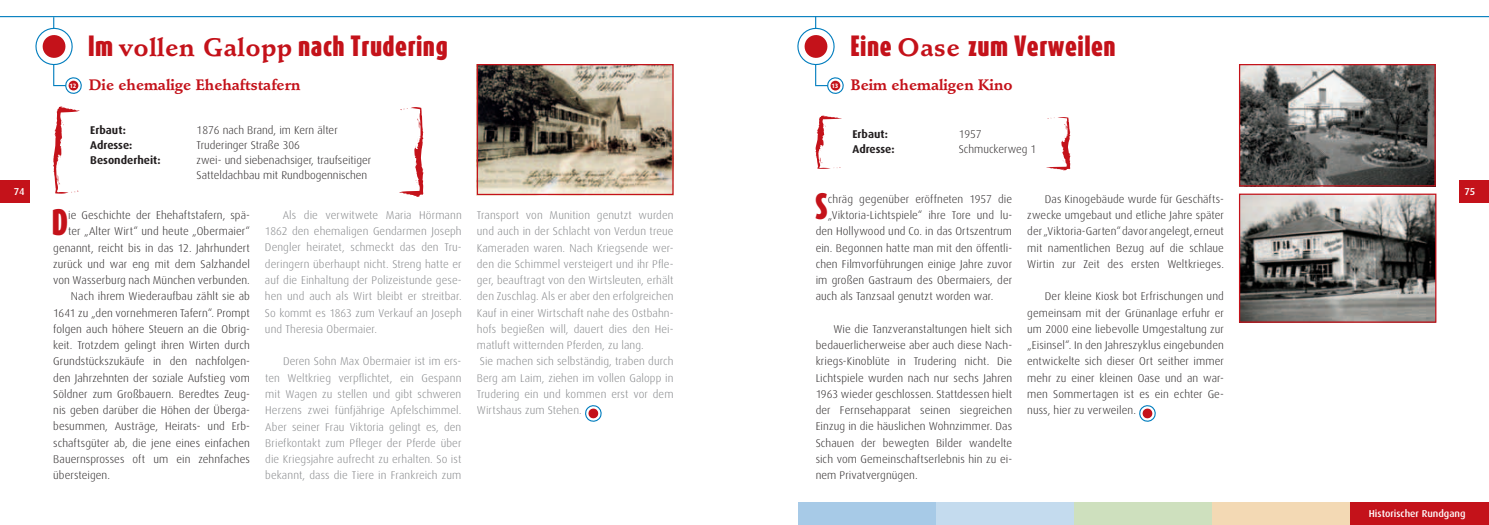
<style>
.page{position:relative;width:1489px;height:525px;background:#fff}
.page>*{position:absolute;margin:0;border:0;box-sizing:border-box;transform-origin:0 0}
.t1{font:900 30.62px "Dax Compact";color:#c4121a}
.t2{font:900 24.38px "Dax Compact";letter-spacing:.02em;color:#c4121a}
.t3{font:700 15px "Stempel Schneidler Std";color:#c4121a}
.t4{font:300 11.25px/16.2px "Dax";letter-spacing:.005em;color:#231f20;text-align:justify}
.t5{font:300 11.25px/16.2px "Dax";letter-spacing:.01em;color:#808285;text-align:justify}
.t6{font:700 11.25px "Dax";color:#231f20}
.t7{font:500 10px "Dax";color:#fff}
.t8{font:700 6.25px "Dax";color:#fff}
.s1{font-family:"Stempel Schneidler Std";font-weight:700;font-size:25px}
</style>
<div class="page">
<div style="left:1459px;top:180px;width:29px;height:23px;background:#c4121a"></div>
<div style="left:798px;top:502px;width:138px;height:22px;background:#a7cae7"></div>
<div style="left:936px;top:502px;width:138px;height:22px;background:#c4dbee"></div>
<div style="left:1074px;top:502px;width:138px;height:22px;background:#cee0be"></div>
<div style="left:1212px;top:502px;width:138px;height:22px;background:#f3d9b4"></div>
<div style="left:1350px;top:502px;width:138px;height:22px;background:#c4121a"></div>
<hr style="left:0;top:16px;width:1488px;height:1px;background:#007dbe">
<hr style="left:53px;top:17px;width:1px;height:68px;background:#007dbe">
<svg style="left:35px;top:24px;width:38px;height:43px"></svg>
<div style="left:0;top:180px;width:30px;height:23px;background:#c4121a"></div>
<hr style="left:815px;top:16px;width:1px;height:69px;background:#007dbe">
<svg style="left:815px;top:75px;width:29px;height:19px"></svg>
<div style="left:830px;top:81px;width:10px;height:9px;background:#c4121a;border-radius:50%"></div>
<img style="left:1240px;top:66px;width:193px;height:118px">
<div style="left:1238px;top:64px;width:197px;height:122px;border:1px solid #c4121a"></div>
<svg style="left:815px;top:116px;width:27px;height:53px"></svg>
<svg style="left:1046px;top:117px;width:24px;height:53px"></svg>
<img style="left:1240px;top:195px;width:194px;height:125px">
<div style="left:1238px;top:193px;width:198px;height:129px;border:1px solid #c4121a"></div>
<svg style="left:797px;top:24px;width:38px;height:43px"></svg>
<svg style="left:53px;top:75px;width:29px;height:19px"></svg>
<div style="left:69px;top:81px;width:9px;height:9px;background:#c4121a;border-radius:50%"></div>
<img style="left:479px;top:66px;width:192px;height:127px">
<div style="left:477px;top:64px;width:196px;height:131px;border:1px solid #c4121a"></div>
<svg style="left:53px;top:106px;width:27px;height:87px"></svg>
<svg style="left:399px;top:107px;width:24px;height:90px"></svg>
<svg style="left:585px;top:405px;width:17px;height:17px"></svg>
<svg style="left:1139px;top:405px;width:17px;height:17px"></svg>
<h2 class="t2" style="left:88px;top:30px;width:361px">Im <span class="s1">vollen Galopp</span> nach Trudering</h2>
<h2 class="t2" style="left:850px;top:30px;width:267px">Eine <span class="s1">Oase</span> zum Verweilen</h2>
<p class="t8" style="left:69px;top:82px;width:9px">12</p>
<h3 class="t3" style="left:89px;top:75px;width:213px">Die ehemalige Ehehaftstafern</h3>
<p class="t8" style="left:831px;top:82px;width:9px">13</p>
<h3 class="t3" style="left:851px;top:75px;width:163px">Beim ehemaligen Kino</h3>
<p class="t6" style="left:90px;top:124px;width:37px">Erbaut:</p>
<p class="t4" style="left:196px;top:122px;width:143px">1876 nach Brand, im Kern älter</p>
<p class="t6" style="left:90px;top:139px;width:44px">Adresse:</p>
<p class="t4" style="left:196px;top:137px;width:105px">Truderinger Straße 306</p>
<p class="t6" style="left:90px;top:154px;width:72px">Besonderheit:</p>
<p class="t4" style="left:196px;top:153px;width:176px;line-height:15px">zwei- und siebenachsiger, traufseitiger<br>Satteldachbau mit Rundbogennischen</p>
<p class="t6" style="left:852px;top:127px;width:37px">Erbaut:</p>
<p class="t4" style="left:958px;top:126px;width:24px">1957</p>
<p class="t6" style="left:852px;top:142px;width:44px">Adresse:</p>
<p class="t4" style="left:958px;top:141px;width:79px">Schmuckerweg 1</p>
<p class="t7" style="left:14px;top:186px;width:12px">74</p>
<p class="t7" style="left:1464px;top:186px;width:12px">75</p>
<h1 class="t1" style="left:815px;top:186px;width:14px">S</h1>
<p class="t4" style="left:827px;top:191px;width:186px">chräg gegenüber eröffneten 1957 die</p>
<p class="t4" style="left:1027px;top:191px;width:198px;text-indent:18px">Das Kinogebäude wurde für Geschäfts&shy;zwecke umgebaut und etliche Jahre später der „Viktoria-Garten“ davor angelegt, erneut mit namentlichen Bezug auf die schlaue Wirtin zur Zeit des ersten Weltkrieges.</p>
<p class="t4" style="left:1027px;top:288px;width:198px;text-indent:18px">Der kleine Kiosk bot Erfrischungen und gemeinsam mit der Grünanlage erfuhr er um 2000 eine liebevolle Umgestaltung zur „Eisinsel“. In den Jahreszyklus eingebunden entwickelte sich dieser Ort seither immer mehr zu einer kleinen Oase und an war&shy;men Sommertagen ist es ein echter Ge&shy;nuss, hier zu verweilen.</p>
<h1 class="t1" style="left:52px;top:202px;width:18px">D</h1>
<p class="t4" style="left:68px;top:207px;width:183px">ie Geschichte der Ehehaftstafern, spä-</p>
<p class="t5" style="left:265px;top:207px;width:198px;text-indent:18px">Als die verwitwete Maria Hörmann 1862 den ehemaligen Gendarmen Joseph Dengler heiratet, schmeckt das den Tru&shy;deringern überhaupt nicht. Streng hatte er auf die Einhaltung der Polizeistunde gese&shy;hen und auch als Wirt bleibt er streitbar.<br>So kommt es 1863 zum Verkauf an Joseph und Theresia Obermaier.</p>
<p class="t5" style="left:477px;top:207px;width:198px;text-align:left">Transport von Munition genutzt wurden und auch in der Schlacht von Verdun treue Kameraden waren. Nach Kriegsende wer&shy;den die Schimmel versteigert und ihr Pfle&shy;ger, beauftragt von den Wirtsleuten, erhält den Zuschlag. Als er aber den erfolgreichen Kauf in einer Wirtschaft nahe des Ostbahn&shy;hofs begießen will, dauert dies den Hei&shy;matluft witternden Pferden, zu lang.<br>Sie machen sich selbständig, traben durch Berg am Laim, ziehen im vollen Galopp in Trudering ein und kommen erst vor dem Wirtshaus zum Stehen.</p>
<p class="t4" style="left:827px;top:207px;width:186px">„Viktoria-Lichtspiele“ ihre Tore und lu-</p>
<p class="t4" style="left:815px;top:223px;width:198px">den Hollywood und Co. in das Ortszentrum</p>
<p class="t4" style="left:815px;top:239px;width:198px">ein. Begonnen hatte man mit den öffentli-</p>
<p class="t4" style="left:815px;top:256px;width:198px">chen Filmvorführungen einige Jahre zuvor</p>
<p class="t4" style="left:815px;top:272px;width:198px">im großen Gastraum des Obermaiers, der</p>
<p class="t4" style="left:815px;top:288px;width:179px">auch als Tanzsaal genutzt worden war.</p>
<p class="t4" style="left:815px;top:321px;width:198px;text-indent:18px">Wie die Tanzveranstaltungen hielt sich bedauerlicherweise aber auch diese Nach&shy;kriegs-Kinoblüte in Trudering nicht. Die Lichtspiele wurden nach nur sechs Jahren 1963 wieder geschlossen. Stattdessen hielt der Fernsehapparat seinen siegreichen Einzug in die häuslichen Wohnzimmer. Das Schauen der bewegten Bilder wandelte sich vom Gemeinschaftserlebnis hin zu ei&shy;nem Privatvergnügen.</p>
<p class="t4" style="left:68px;top:223px;width:183px">ter „Alter Wirt“ und heute „Obermaier“</p>
<p class="t4" style="left:53px;top:239px;width:198px">genannt, reicht bis in das 12. Jahrhundert</p>
<p class="t4" style="left:53px;top:256px;width:198px">zurück und war eng mit dem Salzhandel</p>
<p class="t4" style="left:53px;top:272px;width:198px">von Wasserburg nach München verbunden.</p>
<p class="t4" style="left:71px;top:288px;width:180px">Nach ihrem Wiederaufbau zählt sie ab</p>
<p class="t4" style="left:53px;top:304px;width:198px">1641 zu „den vornehmeren Tafern“. Prompt</p>
<p class="t4" style="left:53px;top:321px;width:198px">folgen auch höhere Steuern an die Obrig-</p>
<p class="t4" style="left:53px;top:337px;width:198px">keit. Trotzdem gelingt ihren Wirten durch</p>
<p class="t4" style="left:53px;top:353px;width:198px">Grundstückszukäufe in den nachfolgen-</p>
<p class="t4" style="left:53px;top:369px;width:198px">den Jahrzehnten der soziale Aufstieg vom</p>
<p class="t4" style="left:53px;top:386px;width:198px">Söldner zum Großbauern. Beredtes Zeug-</p>
<p class="t4" style="left:53px;top:402px;width:198px">nis geben darüber die Höhen der Überga-</p>
<p class="t4" style="left:53px;top:418px;width:198px">besummen, Austräge, Heirats- und Erb-</p>
<p class="t4" style="left:53px;top:434px;width:198px">schaftsgüter ab, die jene eines einfachen</p>
<p class="t4" style="left:53px;top:451px;width:198px">Bauernsprosses oft um ein zehnfaches</p>
<p class="t4" style="left:53px;top:467px;width:58px">übersteigen.</p>
<p class="t5" style="left:265px;top:353px;width:198px;text-indent:18px">Deren Sohn Max Obermaier ist im ers&shy;ten Weltkrieg verpflichtet, ein Gespann mit Wagen zu stellen und gibt schweren Herzens zwei fünfjährige Apfelschimmel.<br>Aber seiner Frau Viktoria gelingt es, den Briefkontakt zum Pfleger der Pferde über die Kriegsjahre aufrecht zu erhalten. So ist bekannt, dass die Tiere in Frankreich zum</p>
<p class="t7" style="left:1368px;top:507px;width:98px">Historischer Rundgang</p>
</div>
